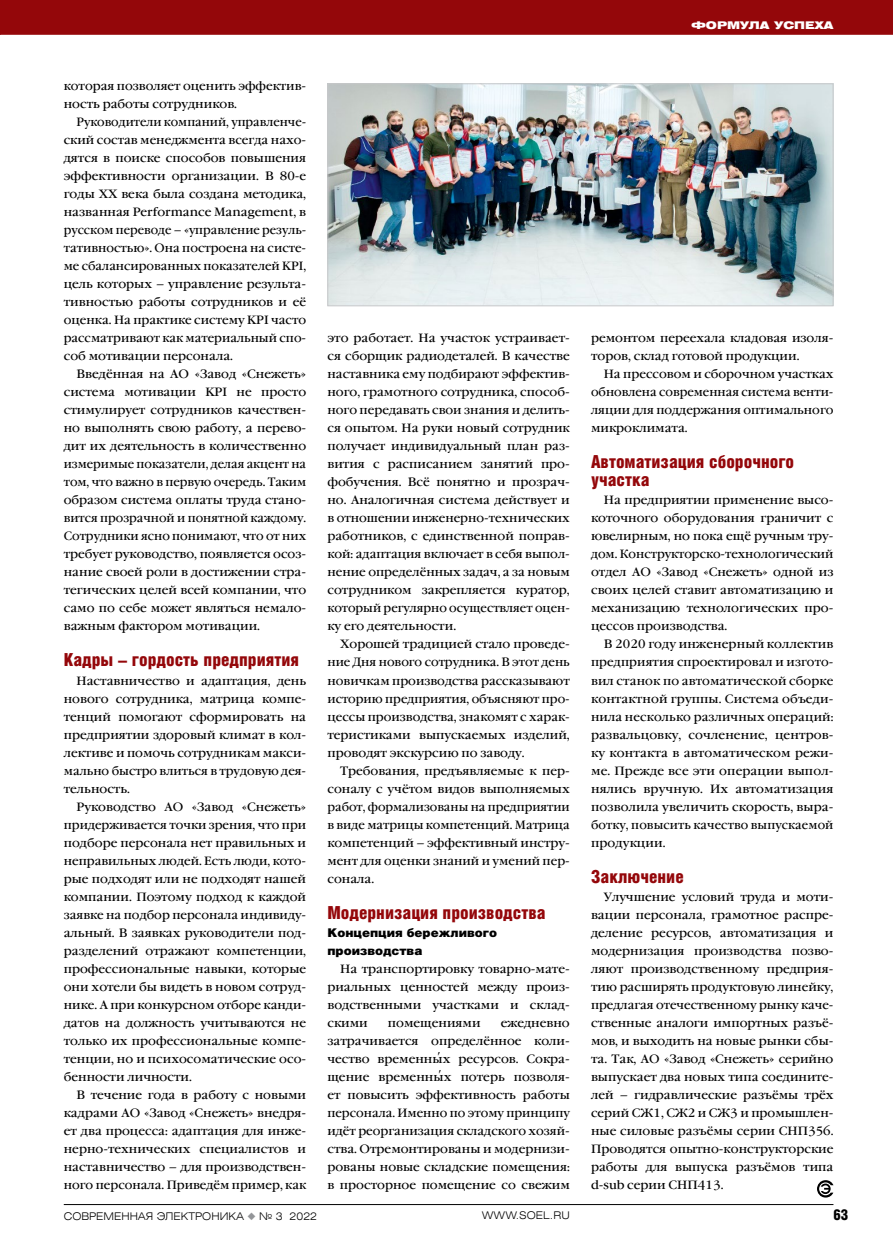
<style>
.page{position:relative;width:893px;height:1251px;background:#fff}
.page>*{position:absolute;margin:0;border:0;box-sizing:border-box;transform-origin:0 0}
.t1{font:18px/18px "Helios Cond Black C";color:#94070a}
.t2{font:15px "Helios Cond Black C";color:#000}
.t3{font:12px/18px "Garamond Book C";color:#000;text-align:justify}
.t4{font:12px/18px "Garamond Book C";color:#000;text-align:justify;scale:.95 1}
.t5{font:12px/18px "Helios Black C";color:#000}
.t6{font:10.5px "Helios Ext Light C";color:#000}
.t7{font:10.5px "Helios Ext Black C";color:#fff}
.s1{color:#939598}
</style>
<div class="page">
<div style="left:0;top:0;width:893px;height:35px;background:#94070a"></div>
<hr style="left:64px;top:1203px;width:769px;height:1px;background:#000">
<img style="left:329px;top:85px;width:502px;height:219px">
<div style="left:327px;top:83px;width:506px;height:223px;border:1px solid #c7c8ca"></div>
<svg style="left:817px;top:1180px;width:16px;height:17px"></svg>
<p class="t3" style="left:64px;top:77px;width:244px">которая позволяет оценить эффектив&shy;ность работы сотрудников.</p>
<p class="t4" style="left:64px;top:113px;width:257px;text-indent:13px">Руководители компаний, управленче&shy;ский состав менеджмента всегда нахо&shy;дятся в поиске способов повышения эффективности организации. В 80-е годы XX века была создана методика, названная Performance Management, в русском переводе – «управление резуль&shy;тативностью». Она построена на систе&shy;ме сбалансированных показателей KPI, цель которых – управление результа&shy;тивностью работы сотрудников и её оценка. На практике систему KPI часто рассматривают как материальный спо&shy;соб мотивации персонала.</p>
<p class="t3" style="left:64px;top:365px;width:244px;text-indent:13px">Введённая на АО «Завод «Снежеть» система мотивации KPI не просто стимулирует сотрудников качествен&shy;но выполнять свою работу, а перево&shy;дит их деятельность в количественно измеримые показатели, делая акцент на том, что важно в первую очередь. Таким образом система оплаты труда стано&shy;вится прозрачной и понятной каждому.<br>Сотрудники ясно понимают, что от них требует руководство, появляется осоз&shy;нание своей роли в достижении стра&shy;тегических целей всей компании, что само по себе может являться немало&shy;важным фактором мотивации.</p>
<h1 class="t1" style="left:64px;top:650px;width:237px">Кадры – гордость предприятия</h1>
<p class="t3" style="left:64px;top:671px;width:244px;text-indent:13px">Наставничество и адаптация, день нового сотрудника, матрица компе&shy;тенций помогают сформировать на предприятии здоровый климат в кол&shy;лективе и помочь сотрудникам макси&shy;мально быстро влиться в трудовую дея&shy;тельность.</p>
<p class="t3" style="left:64px;top:797px;width:244px;text-indent:13px">Руководство АО «Завод «Снежеть» придерживается точки зрения, что при подборе персонала нет правильных и неправильных людей. Есть люди, кото&shy;рые подходят или не подходят нашей компании. Поэтому подход к каждой заявке на подбор персонала индивиду&shy;альный. В заявках руководители под&shy;разделений отражают компетенции, профессиональные навыки, которые они хотели бы видеть в новом сотруд&shy;нике. А при конкурсном отборе канди&shy;датов на должность учитываются не только их профессиональные компе&shy;тенции, но и психосоматические осо&shy;бенности личности.</p>
<p class="t3" style="left:64px;top:1085px;width:244px;text-indent:13px">В течение года в работу с новыми кадрами АО «Завод «Снежеть» внедря&shy;ет два процесса: адаптация для инже&shy;нерно-технических специалистов и наставничество – для производствен&shy;ного персонала. Приведём пример, как</p>
<p class="t7" style="left:691px;top:19px;width:143px">ФОРМУЛА УСПЕХА</p>
<p class="t3" style="left:327px;top:329px;width:244px">это работает. На участок устраивает&shy;ся сборщик радиодеталей. В качестве наставника ему подбирают эффектив&shy;ного, грамотного сотрудника, способ&shy;ного передавать свои знания и делить&shy;ся опытом. На руки новый сотрудник получает индивидуальный план раз&shy;вития с расписанием занятий про&shy;фобучения. Всё понятно и прозрач&shy;но. Аналогичная система действует и в отношении инженерно-технических работников, с единственной поправ&shy;кой: адаптация включает в себя выпол&shy;нение определённых задач, а за новым сотрудником закрепляется куратор, который регулярно осуществляет оцен&shy;ку его деятельности.</p>
<p class="t3" style="left:327px;top:635px;width:244px;text-indent:13px">Хорошей традицией стало проведе&shy;ние Дня нового сотрудника. В этот день новичкам производства рассказывают историю предприятия, объясняют про&shy;цессы производства, знакомят с харак&shy;теристиками выпускаемых изделий, проводят экскурсию по заводу.</p>
<p class="t3" style="left:327px;top:761px;width:244px;text-indent:13px">Требования, предъявляемые к пер&shy;соналу с учётом видов выполняемых работ, формализованы на предприятии в виде матрицы компетенций. Матрица компетенций – эффективный инстру&shy;мент для оценки знаний и умений пер&shy;сонала.</p>
<h1 class="t1" style="left:327px;top:902px;width:220px">Модернизация производства</h1>
<p class="t5" style="left:327px;top:922px;width:171px">Концепция бережливого производства</p>
<p class="t3" style="left:327px;top:959px;width:244px;text-indent:13px">На транспортировку товарно-мате&shy;риальных ценностей между произ&shy;водственными участками и склад&shy;скими</p>
<p class="t3" style="left:327px;top:1013px;width:244px;text-indent:173px">ежедневно затрачивается определённое коли&shy;чество временных ресурсов. Сокра&shy;щение временных потерь позволя&shy;ет повысить эффективность работы персонала. Именно по этому принципу идёт реорганизация складского хозяй&shy;ства. Отремонтированы и модернизи&shy;рованы новые складские помещения: в просторное помещение со свежим</p>
<p class="t3" style="left:388px;top:1013px;width:94px">помещениями</p>
<p class="t3" style="left:591px;top:329px;width:244px">ремонтом переехала кладовая изоля&shy;торов, склад готовой продукции.</p>
<p class="t3" style="left:591px;top:365px;width:244px;text-indent:13px">На прессовом и сборочном участках обновлена современная система венти&shy;ляции для поддержания оптимального микроклимата.</p>
<h1 class="t1" style="left:591px;top:452px;width:205px">Автоматизация сборочного участка</h1>
<p class="t3" style="left:591px;top:491px;width:244px;text-indent:13px">На предприятии применение высо&shy;коточного оборудования граничит с ювелирным, но пока ещё ручным тру&shy;дом. Конструкторско-технологический отдел АО «Завод «Снежеть» одной из своих целей ставит автоматизацию и механизацию технологических про&shy;цессов производства.</p>
<p class="t3" style="left:591px;top:635px;width:244px;text-indent:13px">В 2020 году инженерный коллектив предприятия спроектировал и изгото&shy;вил станок по автоматической сборке контактной группы. Система объеди&shy;нила несколько различных операций: развальцовку, сочленение, центров&shy;ку контакта в автоматическом режи&shy;ме. Прежде все эти операции выпол&shy;нялись вручную. Их автоматизация позволила увеличить скорость, выра&shy;ботку, повысить качество выпускаемой продукции.</p>
<h1 class="t1" style="left:591px;top:866px;width:94px">Заключение</h1>
<p class="t3" style="left:591px;top:887px;width:244px;text-indent:13px">Улучшение условий труда и моти&shy;вации персонала, грамотное распре&shy;деление ресурсов, автоматизация и модернизация производства позво&shy;ляют производственному предприя&shy;тию расширять продуктовую линейку, предлагая отечественному рынку каче&shy;ственные аналоги импортных разъё&shy;мов, и выходить на новые рынки сбы&shy;та. Так, АО «Завод «Снежеть» серийно выпускает два новых типа соедините&shy;лей – гидравлические разъёмы трёх серий СЖ1, СЖ2 и СЖ3 и промышлен&shy;ные силовые разъёмы серии СНП356.<br>Проводятся опытно-конструкторские работы для выпуска разъёмов типа d-sub серии СНП413.</p>
<p class="t6" style="left:64px;top:1208px;width:255px">СОВРЕМЕННАЯ ЭЛЕКТРОНИКА <span class="s1">◆</span> № 3 2022</p>
<p class="t6" style="left:482px;top:1208px;width:89px">WWW.SOEL.RU</p>
<p class="t2" style="left:833px;top:1205px;width:17px">63</p>
</div>
